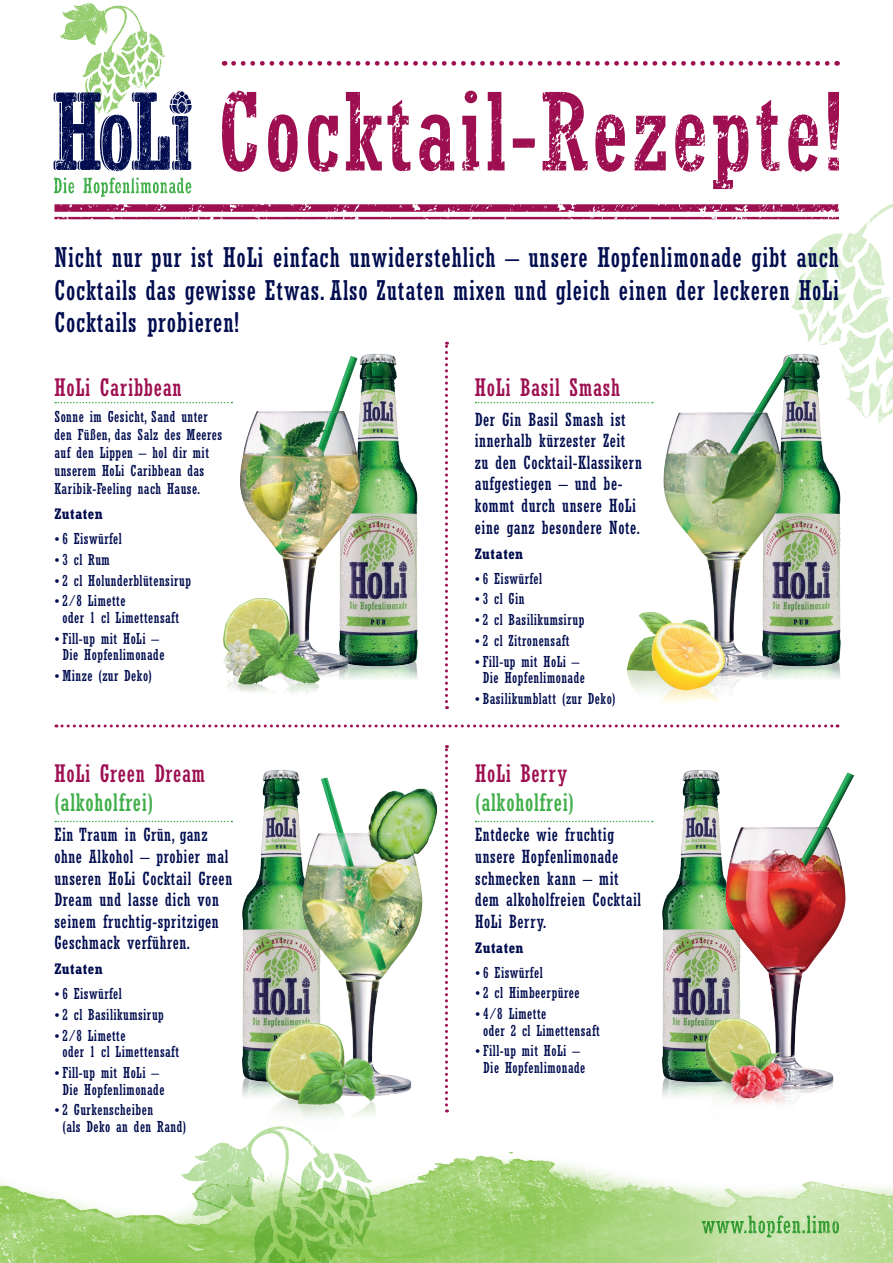
<style>
.page{position:relative;width:893px;height:1263px;background:#fff}
.page>*{position:absolute;margin:0;border:0;box-sizing:border-box;transform-origin:0 0}
.t1{font:condensed 27px/32.4px "Rockwell";letter-spacing:.03em;color:#010d4f;text-align:justify}
.t2{font:condensed 24px "Rockwell";letter-spacing:.03em;color:#9d0f50}
.t3{font:condensed 24px "Rockwell";letter-spacing:.03em;color:#40ae49}
.t4{font:condensed 18px/21.6px "Rockwell";letter-spacing:.03em;color:#010d4f}
.t5{font:condensed 15px/16.5px "Rockwell";letter-spacing:.03em;color:#010d4f}
.t6{font:700 condensed 15px "Rockwell";letter-spacing:.03em;color:#010d4f}
</style>
<div class="page">
<img style="left:0;top:1151px;width:524px;height:112px">
<img style="left:180px;top:1142px;width:198px;height:96px">
<svg style="left:524px;top:1158px;width:369px;height:105px"></svg>
<img style="left:388px;top:672px;width:39px;height:56px">
<img style="left:388px;top:354px;width:30px;height:318px">
<img style="left:232px;top:1089px;width:98px;height:174px">
<img style="left:232px;top:820px;width:18px;height:269px">
<img style="left:653px;top:1089px;width:98px;height:174px">
<img style="left:653px;top:773px;width:32px;height:316px">
<img style="left:813px;top:672px;width:28px;height:7px">
<img style="left:813px;top:350px;width:38px;height:322px">
<img style="left:184px;top:354px;width:204px;height:374px">
<img style="left:610px;top:338px;width:203px;height:365px">
<img style="left:250px;top:770px;width:199px;height:361px">
<img style="left:685px;top:724px;width:169px;height:402px">
<img style="left:790px;top:203px;width:103px;height:131px">
<img style="left:60px;top:3px;width:105px;height:75px">
<img style="left:54px;top:178px;width:137px;height:15px">
<img style="left:54px;top:91px;width:137px;height:79px">
<img style="left:222px;top:91px;width:617px;height:81px">
<svg style="left:56px;top:724px;width:782px;height:3px"></svg>
<svg style="left:55px;top:402px;width:177px;height:1px"></svg>
<svg style="left:55px;top:821px;width:177px;height:1px"></svg>
<svg style="left:476px;top:402px;width:177px;height:1px"></svg>
<svg style="left:476px;top:821px;width:177px;height:1px"></svg>
<svg style="left:445px;top:342px;width:3px;height:367px"></svg>
<svg style="left:445px;top:745px;width:3px;height:367px"></svg>
<svg style="left:234px;top:61px;width:604px;height:5px"></svg>
<img style="left:711px;top:1215px;width:128px;height:22px">
<h1 class="t1" style="left:54px;top:242px;width:786px">Nicht nur pur ist HoLi einfach unwiderstehlich – unsere Hopfenlimonade gibt auch Cocktails das gewisse Etwas. Also Zutaten mixen und gleich einen der leckeren HoLi Cocktails probieren!</h1>
<h2 class="t2" style="left:54px;top:373px;width:129px">HoLi Caribbean</h2>
<p class="t5" style="left:54px;top:408px;width:169px;line-height:18px">Sonne im Gesicht, Sand unter den Füßen, das Salz des Meeres auf den Lippen – hol dir mit unserem HoLi Caribbean das<br>Karibik-Feeling nach Hause.</p>
<p class="t6" style="left:54px;top:505px;width:50px">Zutaten</p>
<p class="t5" style="left:54px;top:531px;width:69px">• 6 Eiswürfel</p>
<p class="t5" style="left:54px;top:551px;width:57px">• 3 cl Rum</p>
<p class="t5" style="left:54px;top:572px;width:138px">• 2 cl Holunderblütensirup</p>
<p class="t5" style="left:62px;top:593px;width:118px;text-indent:-8px">• 2/8 Limette<br>oder 1 cl Limettensaft</p>
<p class="t5" style="left:54px;top:630px;width:112px;text-align:center">• Fill-up mit HoLi –<br>Die Hopfenlimonade</p>
<p class="t5" style="left:54px;top:667px;width:99px">• Minze (zur Deko)</p>
<h2 class="t2" style="left:54px;top:760px;width:152px">HoLi Green Dream</h2>
<h2 class="t3" style="left:54px;top:789px;width:100px">(alkoholfrei)</h2>
<p class="t4" style="left:54px;top:824px;width:179px">Ein Traum in Grün, ganz ohne Alkohol – probier mal unseren HoLi Cocktail Green<br>Dream und lasse dich von seinem fruchtig-spritzigen<br>Geschmack verführen.</p>
<p class="t6" style="left:54px;top:960px;width:50px">Zutaten</p>
<p class="t5" style="left:54px;top:986px;width:69px">• 6 Eiswürfel</p>
<p class="t5" style="left:54px;top:1006px;width:111px">• 2 cl Basilikumsirup</p>
<p class="t5" style="left:62px;top:1027px;width:118px;text-indent:-8px">• 2/8 Limette<br>oder 1 cl Limettensaft</p>
<p class="t5" style="left:54px;top:1064px;width:112px;text-align:center">• Fill-up mit HoLi –<br>Die Hopfenlimonade</p>
<p class="t5" style="left:62px;top:1102px;width:125px;text-indent:-8px">• 2 Gurkenscheiben<br>(als Deko an den Rand)</p>
<h2 class="t2" style="left:475px;top:373px;width:147px">HoLi Basil Smash</h2>
<p class="t4" style="left:475px;top:409px;width:169px">Der Gin Basil Smash ist innerhalb kürzester Zeit zu den Cocktail-Klassikern aufgestiegen – und be&shy;kommt durch unsere HoLi eine ganz besondere Note.</p>
<p class="t6" style="left:475px;top:544px;width:50px">Zutaten</p>
<p class="t5" style="left:475px;top:570px;width:69px">• 6 Eiswürfel</p>
<p class="t5" style="left:475px;top:591px;width:51px">• 3 cl Gin</p>
<p class="t5" style="left:475px;top:612px;width:111px">• 2 cl Basilikumsirup</p>
<p class="t5" style="left:475px;top:632px;width:96px">• 2 cl Zitronensaft</p>
<p class="t5" style="left:475px;top:653px;width:112px;text-align:center">• Fill-up mit HoLi –<br>Die Hopfenlimonade</p>
<p class="t5" style="left:475px;top:690px;width:142px">• Basilikumblatt (zur Deko)</p>
<h2 class="t2" style="left:475px;top:760px;width:93px">HoLi Berry</h2>
<h2 class="t3" style="left:475px;top:789px;width:100px">(alkoholfrei)</h2>
<p class="t4" style="left:475px;top:824px;width:167px">Entdecke wie fruchtig unsere Hopfenlimonade schmecken kann – mit dem alkoholfreien Cocktail<br>HoLi Berry.</p>
<p class="t6" style="left:475px;top:938px;width:50px">Zutaten</p>
<p class="t5" style="left:475px;top:964px;width:69px">• 6 Eiswürfel</p>
<p class="t5" style="left:475px;top:985px;width:106px">• 2 cl Himbeerpüree</p>
<p class="t5" style="left:483px;top:1006px;width:118px;text-indent:-8px">• 4/8 Limette<br>oder 2 cl Limettensaft</p>
<p class="t5" style="left:475px;top:1043px;width:112px;text-align:center">• Fill-up mit HoLi –<br>Die Hopfenlimonade</p>
</div>
